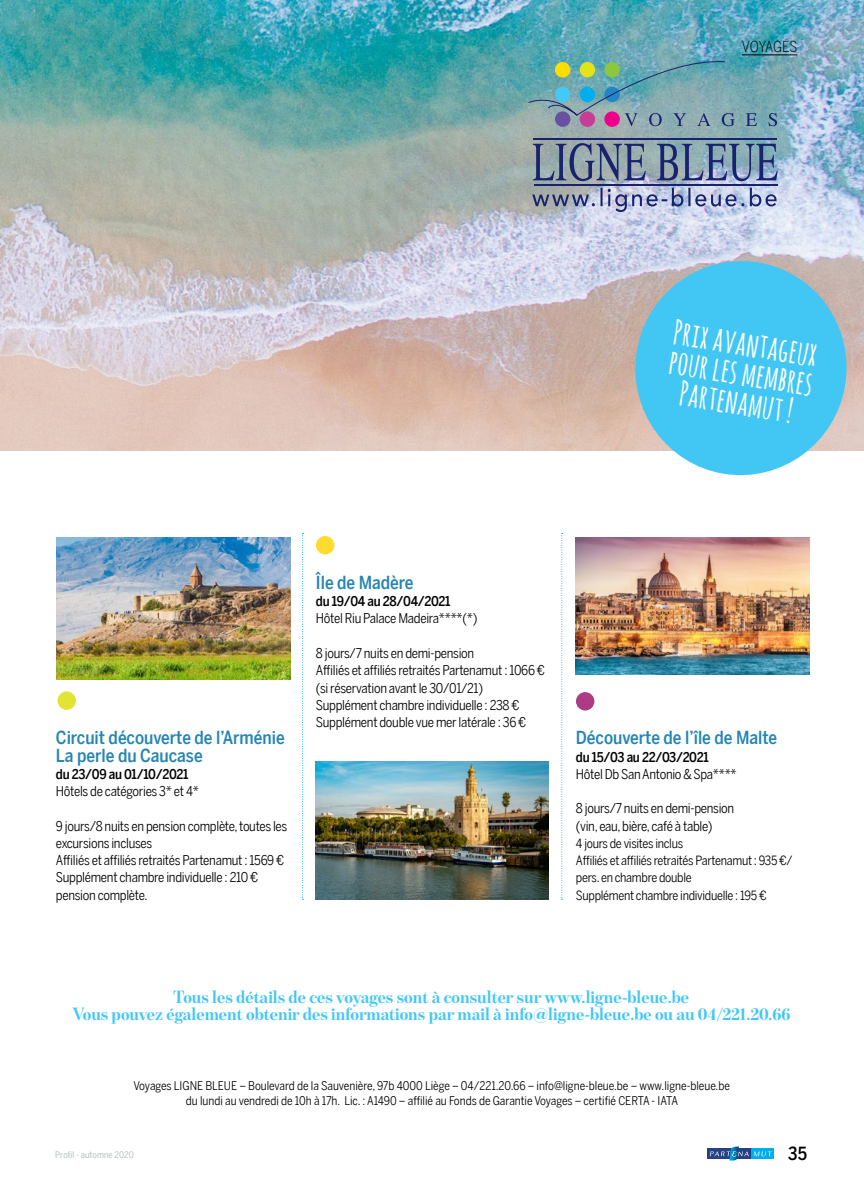
<style>
.page{position:relative;width:864px;height:1191px;background:#fff}
.page>*{position:absolute;margin:0;border:0;box-sizing:border-box;transform-origin:0 0}
.t1{font:700 33.45px/29.4px "Amatic SC";color:#fff;text-align:center}
.t2{font:700 18px/17.2px "Benton Mod Disp";color:#42c7f5;text-align:center}
.t3{font:500 18px/17.2px "Benton Sans Cond";color:#2585b5}
.t4{font:500 condensed 18px "Benton Sans";color:#000}
.t5{font:300 condensed 15px "Benton Sans";letter-spacing:-.02em;color:#000}
.t6{font:13.5px/17.2px "Benton Sans Cond";letter-spacing:-.02em;color:#000}
.t7{font:500 13.5px "Benton Sans Cond";letter-spacing:-.02em;color:#000}
.t8{font:12.75px/17.2px "Benton Sans Cond";letter-spacing:-.02em;color:#000}
.t9{font:12px/15px "Benton Sans Cond";color:#000;text-align:center}
.t10{font:condensed 9px "Benton Sans";color:#b5bebe}
</style>
<div class="page">
<div style="left:707px;top:1148px;width:43px;height:10px;background:#274185"></div>
<div style="left:751px;top:1148px;width:22px;height:10px;background:#00aeef"></div>
<svg style="left:709px;top:1146px;width:62px;height:14px"></svg>
<img style="left:0;top:0;width:863px;height:451px">
<hr style="left:741px;top:55px;width:56px;height:1px;background:#000">
<svg style="left:532px;top:143px;width:113px;height:38px;background:#78859b"></svg>
<svg style="left:656px;top:144px;width:121px;height:37px;background:#7187a6"></svg>
<hr style="left:532px;top:138px;width:244px;height:2px;background:#19226e">
<hr style="left:533px;top:184px;width:244px;height:1px;background:#19226e">
<svg style="left:745px;top:113px;width:11px;height:13px"></svg>
<svg style="left:768px;top:113px;width:8px;height:13px"></svg>
<svg style="left:528px;top:61px;width:206px;height:65px;background:#79a2a9"></svg>
<svg style="left:532px;top:188px;width:244px;height:24px;background:#a5adc9"></svg>
<img style="left:315px;top:761px;width:233px;height:138px">
<img style="left:57px;top:537px;width:233px;height:142px">
<svg style="left:302px;top:533px;width:1px;height:366px"></svg>
<svg style="left:561px;top:533px;width:1px;height:366px"></svg>
<div style="left:316px;top:536px;width:18px;height:18px;background:#fedb2d;border-radius:50%"></div>
<div style="left:57px;top:691px;width:19px;height:19px;background:#e3e335;border-radius:50%"></div>
<img style="left:575px;top:537px;width:234px;height:138px">
<div style="left:575px;top:692px;width:19px;height:18px;background:#ac3c85;border-radius:50%"></div>
<svg style="left:627px;top:253px;width:227px;height:223px;background:#6fc8e8"></svg>
<p class="t5" style="left:741px;top:38px;width:57px">VOYAGES</p>
<h1 class="t1" style="left:676px;top:316px;width:147px;rotate:9deg">Prix avantageux pour les membres<br>Partenamut !</h1>
<h2 class="t3" style="left:56px;top:729px;width:230px">Circuit découverte de l’Arménie<br>La perle du Caucase</h2>
<p class="t7" style="left:56px;top:766px;width:134px">du 23/09 au 01/10/2021</p>
<p class="t6" style="left:56px;top:782px;width:144px">Hôtels de catégories 3* et 4*</p>
<p class="t6" style="left:56px;top:817px;width:233px">9 jours/8 nuits en pension complète, toutes les excursions incluses<br>Affiliés et affiliés retraités Partenamut : 1569 € Supplément chambre individuelle : 210 € pension complète.</p>
<h2 class="t3" style="left:316px;top:573px;width:99px">Île de Madère</h2>
<p class="t7" style="left:316px;top:593px;width:136px">du 19/04 au 28/04/2021</p>
<p class="t6" style="left:316px;top:610px;width:163px">Hôtel Riu Palace Madeira****(*)</p>
<p class="t6" style="left:316px;top:644px;width:230px">8 jours/7 nuits en demi-pension<br>Affiliés et affiliés retraités Partenamut : 1066 € (si réservation avant le 30/01/21)<br>Supplément chambre individuelle : 238 € Supplément double vue mer latérale : 36 €</p>
<h2 class="t3" style="left:575px;top:729px;width:203px">Découverte de l’île de Malte</h2>
<p class="t7" style="left:575px;top:748px;width:134px">du 15/03 au 22/03/2021</p>
<p class="t6" style="left:575px;top:765px;width:162px">Hôtel Db San Antonio &amp; Spa****</p>
<p class="t6" style="left:575px;top:799px;width:160px">8 jours/7 nuits en demi-pension (vin, eau, bière, café à table)</p>
<p class="t8" style="left:575px;top:834px;width:218px">4 jours de visites inclus<br>Affiliés et affiliés retraités Partenamut : 935 €/ pers. en chambre double<br>Supplément chambre individuelle : 195 €</p>
<h2 class="t2" style="left:72px;top:988px;width:719px">Tous les détails de ces voyages sont à consulter sur www.ligne-bleue.be<br>Vous pouvez également obtenir des informations par mail à info@ligne-bleue.be ou au 04/221.20.66</h2>
<p class="t9" style="left:134px;top:1078px;width:597px">Voyages LIGNE BLEUE – Boulevard de la Sauvenière, 97b 4000 Liège – 04/221.20.66 – info@ligne-bleue.be – www.ligne-bleue.be du lundi au vendredi de 10h à 17h. Lic. : A1490 – affilié au Fonds de Garantie Voyages – certifié CERTA - IATA</p>
<p class="t10" style="left:55px;top:1149px;width:80px">Profil - automne 2020</p>
<h2 class="t4" style="left:787px;top:1142px;width:20px">35</h2>
</div>
